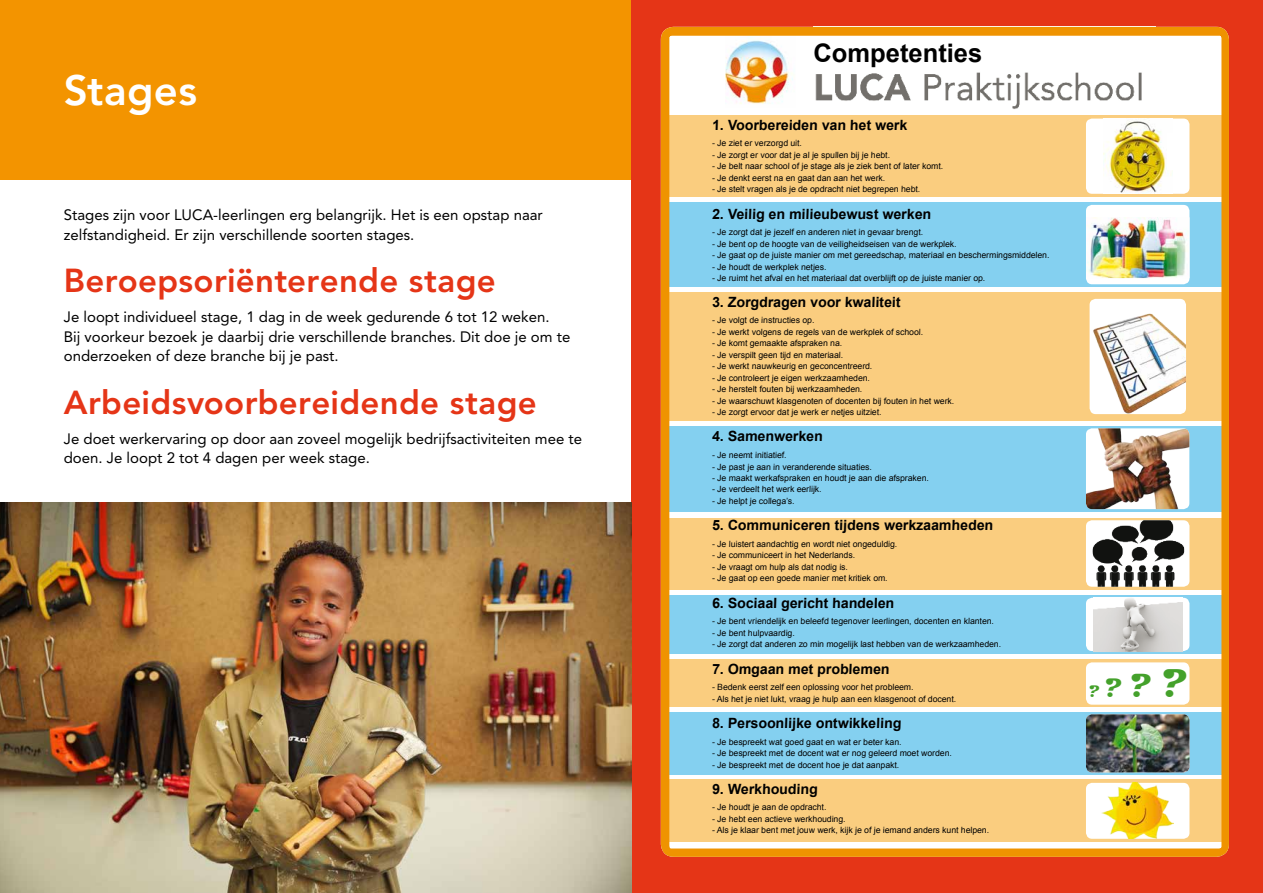
<style>
.page{position:relative;width:1263px;height:893px;background:#fff}
.page>*{position:absolute;margin:0;border:0;box-sizing:border-box;transform-origin:0 0}
.t1{font:800 42px "Avenir LT Std";letter-spacing:.01em;color:#fff}
.t2{font:800 33px "Avenir LT Std";letter-spacing:.01em;color:#e53517}
.t3{font:700 25.5px "Arial";color:#000}
.t4{font:700 16.95px "Magneto";color:#44a12b}
.t5{font:15px/19.5px "Avenir LT Std";color:#000}
.t6{font:700 14.1px "Arial";color:#000}
.t7{font:8.55px "Arial";color:#000}
.s1{font-size:27px}
.s2{font-size:33.75px}
.s3{font-size:40.5px}
</style>
<div class="page">
<div style="left:0;top:0;width:631px;height:180px;background:#f39400"></div>
<div style="left:631px;top:0;width:632px;height:893px;background:#e53517"></div>
<img style="left:0;top:503px;width:631px;height:390px">
<svg style="left:661px;top:27px;width:568px;height:830px;background:#d1d0b1"></svg>
<h1 class="t1" style="left:64px;top:65px;width:135px">Stages</h1>
<h3 class="t5" style="left:64px;top:206px;width:481px">Stages zijn voor LUCA-leerlingen erg belangrijk. Het is een opstap naar zelfstandigheid. Er zijn verschillende soorten stages.</h3>
<h2 class="t2" style="left:64px;top:261px;width:434px">Beroepsoriënterende stage</h2>
<h3 class="t5" style="left:64px;top:308px;width:508px">Je loopt individueel stage, 1 dag in de week gedurende 6 tot 12 weken.<br>Bij voorkeur bezoek je daarbij drie verschillende branches. Dit doe je om te onderzoeken of deze branche bij je past.</h3>
<h2 class="t2" style="left:64px;top:383px;width:474px">Arbeidsvoorbereidende stage</h2>
<h3 class="t5" style="left:64px;top:429px;width:520px">Je doet werkervaring op door aan zoveel mogelijk bedrijfsactiviteiten mee te doen. Je loopt 2 tot 4 dagen per week stage.</h3>
<h3 class="t3" style="left:813px;top:36px;width:170px">Competenties</h3>
<h3 class="t6" style="left:712px;top:115px;width:197px">1. Voorbereiden van het werk</h3>
<p class="t7" style="left:712px;top:138px;width:92px">- Je ziet er verzorgd uit.</p>
<p class="t7" style="left:712px;top:149px;width:180px">- Je zorgt er voor dat je al je spullen bij je hebt.</p>
<p class="t7" style="left:712px;top:161px;width:233px">- Je belt naar school of je stage als je ziek bent of later komt.</p>
<p class="t7" style="left:712px;top:172px;width:175px">- Je denkt eerst na en gaat dan aan het werk.</p>
<p class="t7" style="left:712px;top:184px;width:210px">- Je stelt vragen als je de opdracht niet begrepen hebt.</p>
<h3 class="t6" style="left:712px;top:204px;width:221px">2. Veilig en milieubewust werken</h3>
<p class="t7" style="left:712px;top:227px;width:213px">- Je zorgt dat je jezelf en anderen niet in gevaar brengt.</p>
<p class="t7" style="left:712px;top:238px;width:246px">- Je bent op de hoogte van de veiligheidseisen van de werkplek.</p>
<p class="t7" style="left:712px;top:249px;width:339px">- Je gaat op de juiste manier om met gereedschap, materiaal en beschermingsmiddelen.</p>
<p class="t7" style="left:712px;top:261px;width:116px">- Je houdt de werkplek netjes.</p>
<p class="t7" style="left:712px;top:272px;width:275px">- Je ruimt het afval en het materiaal dat overblijft op de juiste manier op.</p>
<h3 class="t6" style="left:712px;top:292px;width:191px">3. Zorgdragen voor kwaliteit</h3>
<p class="t7" style="left:712px;top:315px;width:104px">- Je volgt de instructies op.</p>
<p class="t7" style="left:712px;top:326px;width:213px">- Je werkt volgens de regels van de werkplek of school.</p>
<p class="t7" style="left:712px;top:338px;width:132px">- Je komt gemaakte afspraken na.</p>
<p class="t7" style="left:712px;top:349px;width:133px">- Je verspilt geen tijd en materiaal.</p>
<p class="t7" style="left:712px;top:360px;width:162px">- Je werkt nauwkeurig en geconcentreerd.</p>
<p class="t7" style="left:712px;top:372px;width:160px">- Je controleert je eigen werkzaamheden.</p>
<p class="t7" style="left:712px;top:383px;width:152px">- Je herstelt fouten bij werkzaamheden.</p>
<p class="t7" style="left:712px;top:395px;width:244px">- Je waarschuwt klasgenoten of docenten bij fouten in het werk.</p>
<p class="t7" style="left:712px;top:406px;width:171px">- Je zorgt ervoor dat je werk er netjes uitziet.</p>
<h3 class="t6" style="left:712px;top:427px;width:113px">4. Samenwerken</h3>
<p class="t7" style="left:712px;top:449px;width:77px">- Je neemt initiatief.</p>
<p class="t7" style="left:712px;top:461px;width:162px">- Je past je aan in veranderende situaties.</p>
<p class="t7" style="left:712px;top:472px;width:219px">- Je maakt werkafspraken en houdt je aan die afspraken.</p>
<p class="t7" style="left:712px;top:484px;width:111px">- Je verdeelt het werk eerlijk.</p>
<p class="t7" style="left:712px;top:495px;width:85px">- Je helpt je collega’s.</p>
<h3 class="t6" style="left:712px;top:516px;width:283px">5. Communiceren tijdens werkzaamheden</h3>
<p class="t7" style="left:712px;top:538px;width:187px">- Je luistert aandachtig en wordt niet ongeduldig.</p>
<p class="t7" style="left:712px;top:550px;width:145px">- Je communiceert in het Nederlands.</p>
<p class="t7" style="left:712px;top:561px;width:138px">- Je vraagt om hulp als dat nodig is.</p>
<p class="t7" style="left:712px;top:573px;width:178px">- Je gaat op een goede manier met kritiek om.</p>
<h3 class="t6" style="left:712px;top:593px;width:184px">6. Sociaal gericht handelen</h3>
<p class="t7" style="left:712px;top:616px;width:284px">- Je bent vriendelijk en beleefd tegenover leerlingen, docenten en klanten.</p>
<p class="t7" style="left:712px;top:627px;width:85px">- Je bent hulpvaardig.</p>
<p class="t7" style="left:712px;top:639px;width:291px">- Je zorgt dat anderen zo min mogelijk last hebben van de werkzaamheden.</p>
<h3 class="t6" style="left:712px;top:659px;width:180px">7. Omgaan met problemen</h3>
<p class="t7" style="left:712px;top:682px;width:203px">- Bedenk eerst zelf een oplossing voor het probleem.</p>
<p class="t7" style="left:712px;top:693px;width:246px">- Als het je niet lukt, vraag je hulp aan een klasgenoot of docent.</p>
<h3 class="t6" style="left:712px;top:714px;width:191px">8. Persoonlijke ontwikkeling</h3>
<p class="t7" style="left:712px;top:736px;width:191px">- Je bespreekt wat goed gaat en wat er beter kan.</p>
<p class="t7" style="left:712px;top:747px;width:242px">- Je bespreekt met de docent wat er nog geleerd moet worden.</p>
<p class="t7" style="left:712px;top:759px;width:189px">- Je bespreekt met de docent hoe je dat aanpakt.</p>
<h3 class="t6" style="left:712px;top:779px;width:108px">9. Werkhouding</h3>
<p class="t7" style="left:712px;top:802px;width:116px">- Je houdt je aan de opdracht.</p>
<p class="t7" style="left:712px;top:813px;width:135px">- Je hebt een actieve werkhouding.</p>
<p class="t7" style="left:712px;top:825px;width:279px">- Als je klaar bent met jouw werk, kijk je of je iemand anders kunt helpen.</p>
<h3 class="t4" style="left:1089px;top:681px;width:97px">? <span class="s1">?</span> <span class="s2">?</span> <span class="s3">?</span></h3>
</div>
